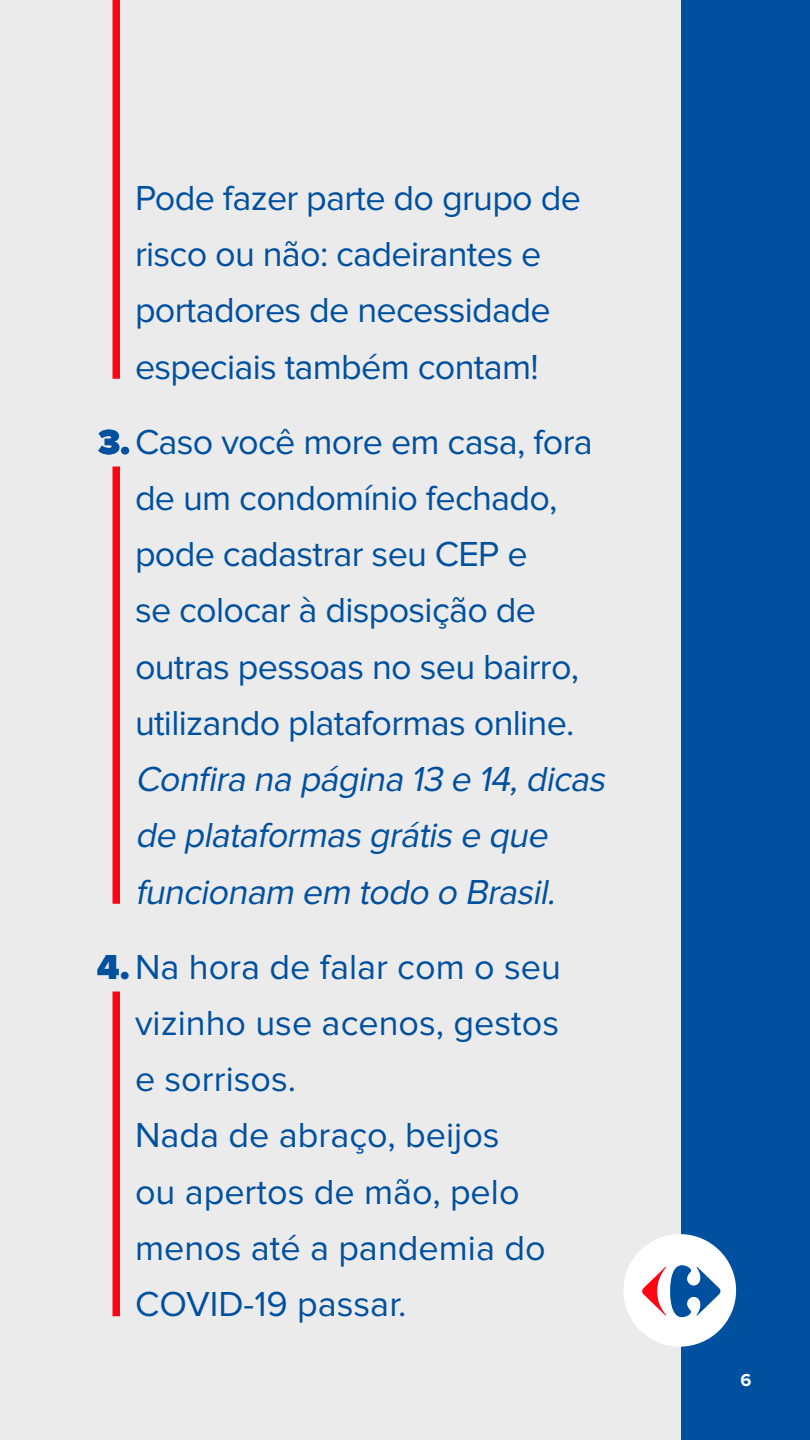
<style>
.page{position:relative;width:810px;height:1440px;background:#ebebeb}
.page>*{position:absolute;margin:0;border:0;box-sizing:border-box;transform-origin:0 0}
.t1{font:36px/56.2px "Proxima Nova";letter-spacing:-.02em;color:#0050a0}
.t2{font:36px/56.2px "Proxima Nova";color:#0050a0}
.t3{font:italic 36px/56.2px "Proxima Nova";color:#0050a0}
.t4{font:700 18px "Proxima Nova";color:#fff}
.s1{font-weight:900}
</style>
<div class="page">
<div style="left:112px;top:0;width:8px;height:379px;background:#ff0514"></div>
<div style="left:112px;top:466px;width:8px;height:438px;background:#ff0514"></div>
<div style="left:112px;top:992px;width:8px;height:324px;background:#ff0514"></div>
<div style="left:682px;top:0;width:128px;height:1440px;background:#0050a0"></div>
<div style="left:623px;top:1234px;width:113px;height:113px;background:#fff;border-radius:50%"></div>
<svg style="left:642px;top:1265px;width:78px;height:52px"></svg>
<p class="t1" style="left:135px;top:171px;width:447px">Pode fazer parte do grupo de risco ou não: cadeirantes e portadores de necessidade especiais também contam!</p>
<p class="t1" style="left:135px;top:415px;width:459px;text-indent:-37px"><span class="s1">3.</span>Caso você more em casa, fora de um condomínio fechado, pode cadastrar seu CEP e<br>se colocar à disposição de outras pessoas no seu bairro, utilizando plataformas online.</p>
<p class="t3" style="left:135px;top:753px;width:478px">Confira na página 13 e 14,dicas de plataformas grátis e que funcionam em todo o Brasil.</p>
<p class="t2" style="left:135px;top:940px;width:427px;text-indent:-38px"><span class="s1">4.</span>Na hora de falar com o seu vizinho use acenos, gestos e sorrisos.<br>Nada de abraço, beijos<br>ou apertos de mão, pelo menos até a pandemia do<br>COVID-19 passar.</p>
<p class="t4" style="left:740px;top:1372px;width:12px">6</p>
</div>
